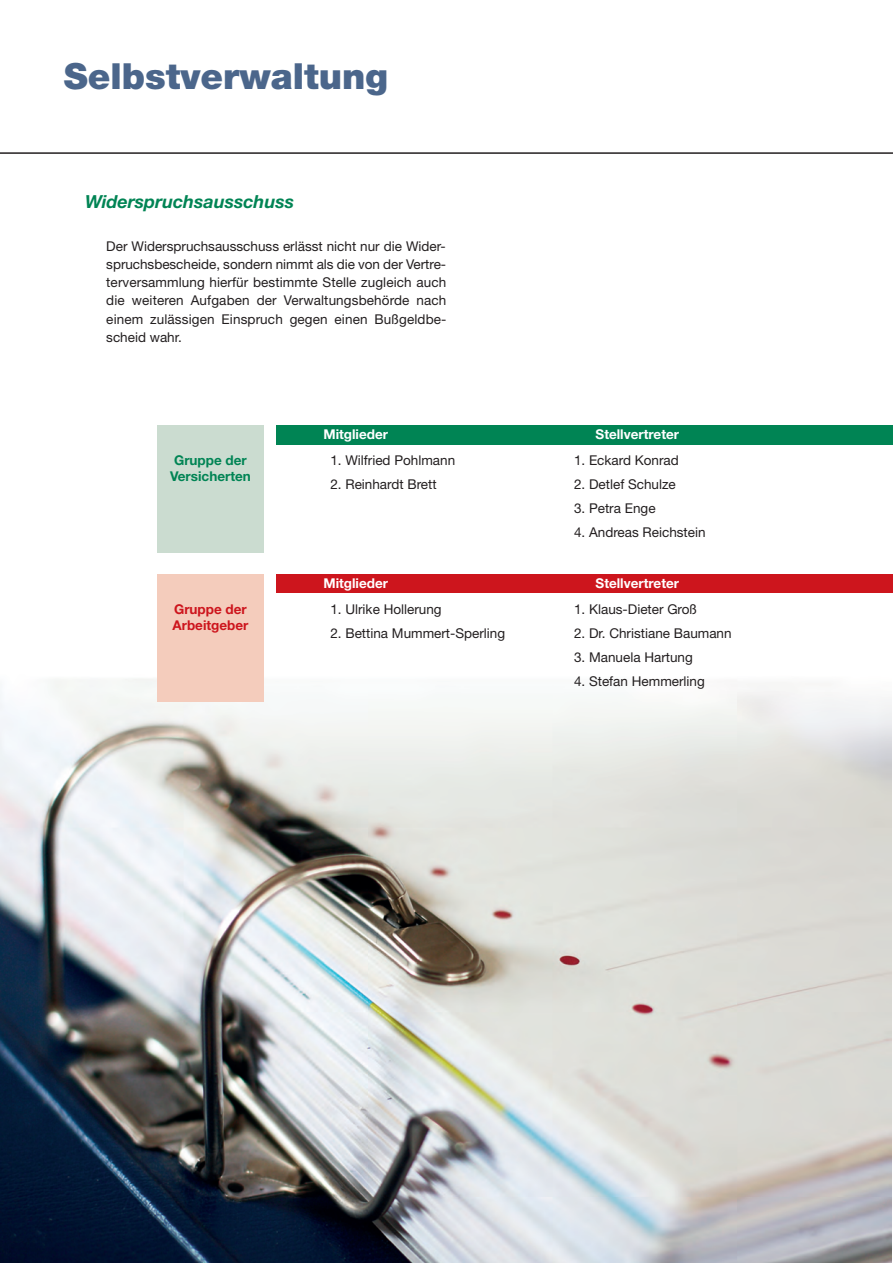
<style>
.page{position:relative;width:893px;height:1263px;background:#fff}
.page>*{position:absolute;margin:0;border:0;box-sizing:border-box;transform-origin:0 0}
.t1{font:900 36px "Helvetica Neue LT Std";color:#4b668b}
.t2{font:italic 700 18px "Helvetica Neue LT Std";color:#008454}
.t3{font:13.5px/18.3px "Helvetica Neue LT Std";color:#231f20;text-align:justify}
.t4{font:700 13.5px "Helvetica Neue LT Std";color:#fff}
.t5{font:700 13.5px/16.5px "Helvetica Neue LT Std";color:#008454}
.t6{font:700 13.5px/16.5px "Helvetica Neue LT Std";color:#cd151d}
</style>
<div class="page">
<hr style="left:0;top:152px;width:893px;height:2px;background:#231f20">
<img style="left:0;top:679px;width:892px;height:584px">
<div style="left:157px;top:425px;width:107px;height:128px;background:#cbdcd0"></div>
<div style="left:157px;top:574px;width:107px;height:128px;background:#f4ccbc"></div>
<div style="left:276px;top:425px;width:617px;height:19px;background:#008454"></div>
<div style="left:276px;top:574px;width:617px;height:18px;background:#cd151d"></div>
<h1 class="t1" style="left:64px;top:64px;width:326px">Selbstverwaltung</h1>
<h2 class="t2" style="left:85px;top:196px;width:211px">Widerspruchsausschuss</h2>
<p class="t3" style="left:106px;top:238px;width:342px">Der Widerspruchsausschuss erlässt nicht nur die Wider&shy;spruchsbescheide, sondern nimmt als die von der Vertre&shy;terversammlung hierfür bestimmte Stelle zugleich auch die weiteren Aufgaben der Verwaltungsbehörde nach einem zulässigen Einspruch gegen einen Bußgeldbe&shy;scheid wahr.</p>
<p class="t5" style="left:170px;top:453px;width:82px">Gruppe der<br>Versicherten</p>
<p class="t6" style="left:172px;top:602px;width:77px">Gruppe der<br>Arbeitgeber</p>
<p class="t4" style="left:323px;top:430px;width:66px">Mitglieder</p>
<p class="t4" style="left:596px;top:430px;width:85px">Stellvertreter</p>
<p class="t3" style="left:330px;top:452px;width:126px">1. Wilfried Pohlmann</p>
<p class="t3" style="left:330px;top:476px;width:108px">2. Reinhardt Brett</p>
<p class="t3" style="left:574px;top:452px;width:106px">1. Eckard Konrad</p>
<p class="t3" style="left:574px;top:476px;width:103px">2. Detlef Schulze</p>
<p class="t3" style="left:574px;top:500px;width:83px">3. Petra Enge</p>
<p class="t3" style="left:574px;top:524px;width:133px">4. Andreas Reichstein</p>
<p class="t4" style="left:323px;top:579px;width:66px">Mitglieder</p>
<p class="t4" style="left:596px;top:579px;width:85px">Stellvertreter</p>
<p class="t3" style="left:330px;top:601px;width:113px">1. Ulrike Hollerung</p>
<p class="t3" style="left:330px;top:625px;width:176px">2. Bettina Mummert-Sperling</p>
<p class="t3" style="left:574px;top:601px;width:125px">1. Klaus-Dieter Groß</p>
<p class="t3" style="left:574px;top:625px;width:159px">2. Dr. Christiane Baumann</p>
<p class="t3" style="left:574px;top:649px;width:120px">3. Manuela Hartung</p>
<p class="t3" style="left:574px;top:673px;width:132px">4. Stefan Hemmerling</p>
</div>
